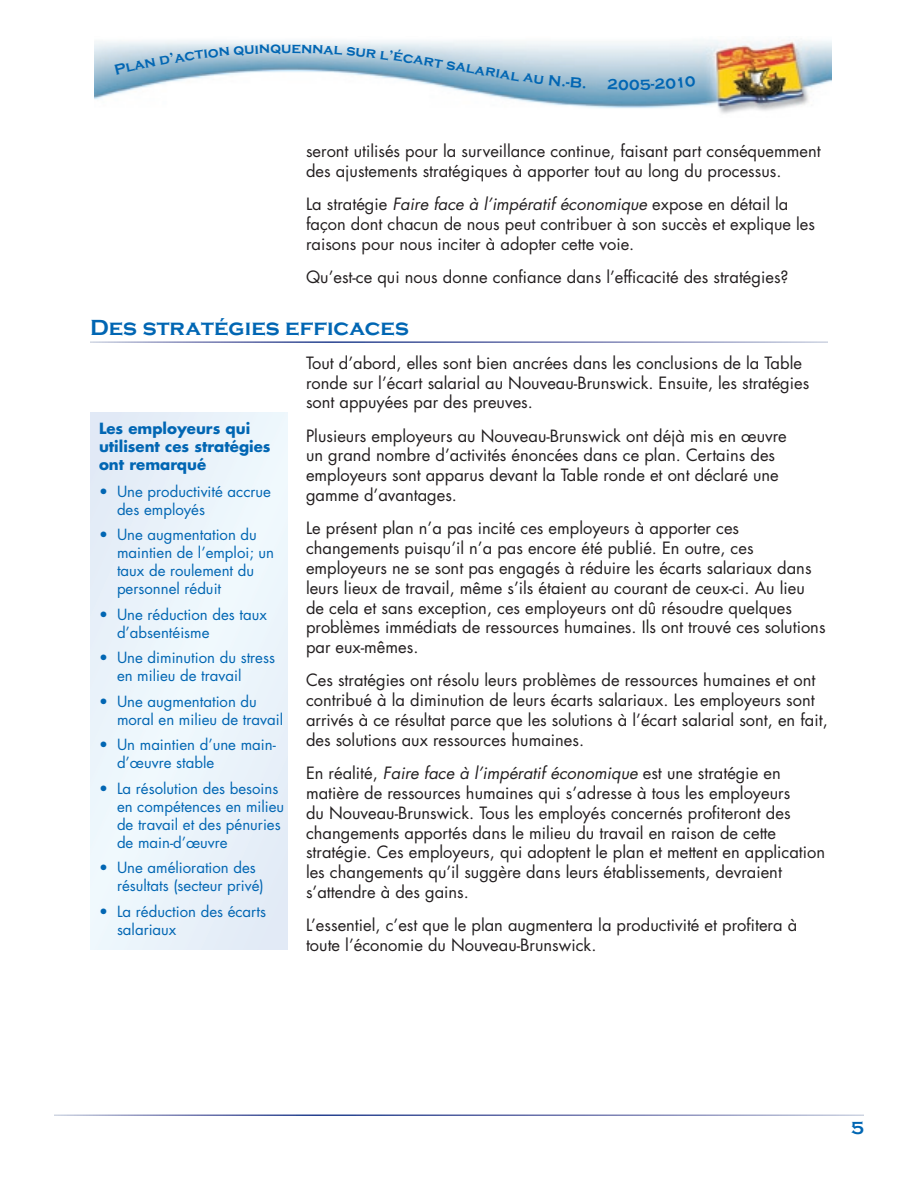
<style>
.page{position:relative;width:918px;height:1188px;background:#fff}
.page>*{position:absolute;margin:0;border:0;box-sizing:border-box;transform-origin:0 0}
.t1{font:700 22.5px "Copperplate Gothic";color:#0166b3}
.t2{font:700 18px "Copperplate Gothic";color:#0166b3}
.t3{font:16.5px/19.8px "Futura";color:#231f20}
.t4{font:15px/18px "Futura";color:#0166b3}
.t5{font:700 15px/18px "Futura";color:#0166b3}
.t6{font:700 15px "Copperplate Gothic";color:#0166b3}
.s1{font-style:italic}
</style>
<div class="page">
<img style="left:95px;top:40px;width:736px;height:74px">
<div style="left:90px;top:412px;width:198px;height:538px;background:#ebf4fb"></div>
<svg style="left:114px;top:44px;width:167px;height:31px;background:#abc7d8"></svg>
<svg style="left:292px;top:44px;width:142px;height:23px;background:#b5cedd"></svg>
<svg style="left:523px;top:73px;width:62px;height:15px"></svg>
<svg style="left:608px;top:76px;width:88px;height:14px"></svg>
<p class="t6" style="left:281px;top:39px;width:12px">u</p>
<p class="t6" style="left:436px;top:53px;width:53px;rotate:10deg">t sala</p>
<p class="t6" style="left:487px;top:62px;width:36px;rotate:9deg">rial</p>
<p class="t3" style="left:306px;top:141px;width:516px">seront utilisés pour la surveillance continue, faisant part conséquemment des ajustements stratégiques à apporter tout au long du processus.</p>
<p class="t3" style="left:306px;top:194px;width:511px">La stratégie <span class="s1">Faire face à l’impératif économique</span> expose en détail la façon dont chacun de nous peut contribuer à son succès et explique les raisons pour nous inciter à adopter cette voie.</p>
<p class="t3" style="left:306px;top:267px;width:484px">Qu’est-ce qui nous donne confiance dans l’efficacité des stratégies?</p>
<h1 class="t1" style="left:90px;top:316px;width:320px">Des stratégies efficaces</h1>
<p class="t3" style="left:306px;top:353px;width:505px">Tout d’abord, elles sont bien ancrées dans les conclusions de la Table ronde sur l’écart salarial au Nouveau-Brunswick. Ensuite, les stratégies sont appuyées par des preuves.</p>
<p class="t3" style="left:306px;top:425px;width:482px">Plusieurs employeurs au Nouveau-Brunswick ont déjà mis en œuvre un grand nombre d’activités énoncées dans ce plan. Certains des employeurs sont apparus devant la Table ronde et ont déclaré une gamme d’avantages.</p>
<p class="t3" style="left:306px;top:518px;width:521px">Le présent plan n’a pas incité ces employeurs à apporter ces changements puisqu’il n’a pas encore été publié. En outre, ces employeurs ne se sont pas engagés à réduire les écarts salariaux dans leurs lieux de travail, même s’ils étaient au courant de ceux-ci. Au lieu de cela et sans exception, ces employeurs ont dû résoudre quelques problèmes immédiats de ressources humaines. Ils ont trouvé ces solutions par eux-mêmes.</p>
<p class="t3" style="left:306px;top:670px;width:523px">Ces stratégies ont résolu leurs problèmes de ressources humaines et ont contribué à la diminution de leurs écarts salariaux. Les employeurs sont arrivés à ce résultat parce que les solutions à l’écart salarial sont, en fait, des solutions aux ressources humaines.</p>
<p class="t3" style="left:306px;top:763px;width:521px">En réalité, <span class="s1">Faire face à l’impératif économique</span> est une stratégie en matière de ressources humaines qui s’adresse à tous les employeurs<br>du Nouveau-Brunswick. Tous les employés concernés profiteront des changements apportés dans le milieu du travail en raison de cette stratégie. Ces employeurs, qui adoptent le plan et mettent en application les changements qu’il suggère dans leurs établissements, devraient s’attendre à des gains.</p>
<p class="t3" style="left:306px;top:915px;width:493px">L’essentiel, c’est que le plan augmentera la productivité et profitera à toute l’économie du Nouveau-Brunswick.</p>
<p class="t5" style="left:99px;top:418px;width:173px">Les employeurs qui utilisent ces stratégies ont remarqué</p>
<p class="t4" style="left:117px;top:482px;width:156px;text-indent:-18px">• Une productivité accrue des employés</p>
<p class="t4" style="left:117px;top:525px;width:159px;text-indent:-18px">• Une augmentation du maintien de l’emploi; un taux de roulement du personnel réduit</p>
<p class="t4" style="left:117px;top:605px;width:151px;text-indent:-18px">• Une réduction des taux d’absentéisme</p>
<p class="t4" style="left:117px;top:648px;width:160px;text-indent:-18px">• Une diminution du stress en milieu de travail</p>
<p class="t4" style="left:117px;top:692px;width:168px;text-indent:-18px">• Une augmentation du moral en milieu de travail</p>
<p class="t4" style="left:117px;top:735px;width:160px;text-indent:-18px">• Un maintien d’une main&shy;d’œuvre stable</p>
<p class="t4" style="left:117px;top:779px;width:169px;text-indent:-18px">• La résolution des besoins en compétences en milieu de travail et des pénuries de main-d’œuvre</p>
<p class="t4" style="left:117px;top:858px;width:148px;text-indent:-18px">• Une amélioration des résultats (secteur privé)</p>
<p class="t4" style="left:117px;top:902px;width:151px;text-indent:-18px">• La réduction des écarts salariaux</p>
<p class="t2" style="left:851px;top:1118px;width:14px">5</p>
</div>
